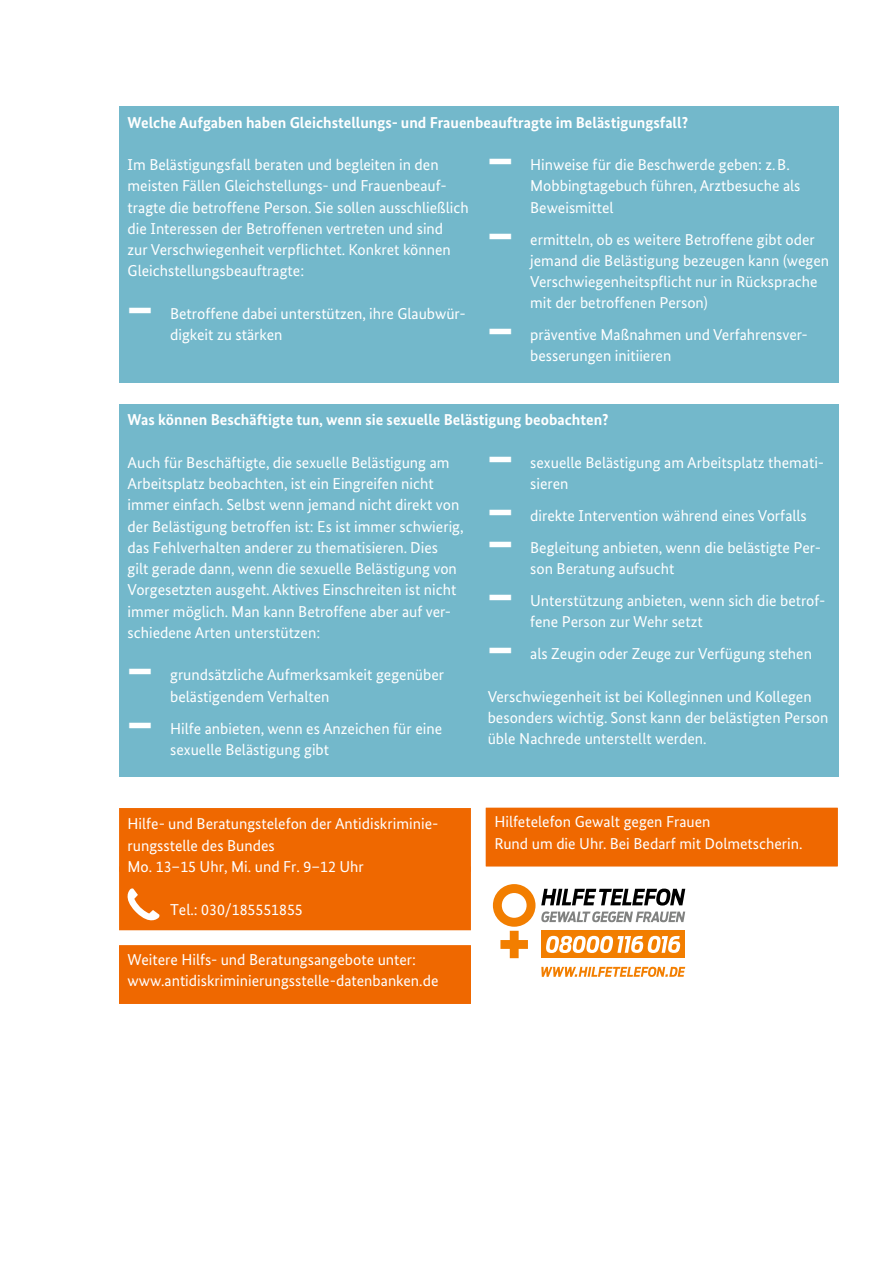
<style>
.page{position:relative;width:893px;height:1263px;background:#fff}
.page>*{position:absolute;margin:0;border:0;box-sizing:border-box;transform-origin:0 0}
.t1{font:700 56.7px "Bundes Sans";color:#fff;scale:.57 1}
.Flie_text_Box{font:15.75px/21.3px "Bundes Sans";color:#fff}
.Box{font:15.75px/21.5px "Bundes Sans";color:#fff}
.Flie_text_Box-2{font:700 15.75px "Bundes Sans";color:#fff}
</style>
<div class="page">
<div style="left:119px;top:808px;width:352px;height:64px;background:#ef6800"></div>
<div style="left:119px;top:866px;width:352px;height:64px;background:#ef6800"></div>
<div style="left:119px;top:945px;width:352px;height:59px;background:#ef6800"></div>
<svg style="left:127px;top:888px;width:33px;height:33px"></svg>
<div style="left:486px;top:808px;width:352px;height:58px;background:#ef6800"></div>
<div style="left:119px;top:106px;width:719px;height:277px;background:#73b8cb"></div>
<div style="left:119px;top:404px;width:719px;height:372px;background:#73b8cb"></div>
<svg style="left:493px;top:884px;width:42px;height:74px"></svg>
<div style="left:542px;top:931px;width:143px;height:27px;background:#f27e00"></div>
<svg style="left:546px;top:936px;width:134px;height:17px"></svg>
<svg style="left:541px;top:911px;width:144px;height:11px"></svg>
<svg style="left:541px;top:888px;width:144px;height:17px"></svg>
<svg style="left:541px;top:967px;width:144px;height:10px"></svg>
<p class="Flie_text_Box-2" style="left:128px;top:113px;width:562px">Welche Aufgaben haben Gleichstellungs- und Frauenbeauftragte im Belästigungsfall?</p>
<p class="Flie_text_Box" style="left:128px;top:154px;width:343px">Im Belästigungsfall beraten und begleiten in den meisten Fällen Gleichstellungs- und Frauenbeauf&shy;tragte die betroffene Person. Sie sollen ausschließlich die Interessen der Betroffenen vertreten und sind<br>zur Verschwiegenheit verpflichtet. Konkret können Gleichstellungsbeauftragte:</p>
<p class="t1" style="left:128px;top:274px;width:46px">—</p>
<p class="Flie_text_Box" style="left:170px;top:303px;width:297px">Betroffene dabei unterstützen, ihre Glaubwür&shy;digkeit zu stärken</p>
<p class="t1" style="left:488px;top:125px;width:46px">—</p>
<p class="Flie_text_Box" style="left:530px;top:154px;width:272px">Hinweise für die Beschwerde geben: z.B.<br>Mobbingtagebuch führen, Arztbesuche als<br>Beweismittel</p>
<p class="t1" style="left:488px;top:199px;width:46px">—</p>
<p class="Flie_text_Box" style="left:530px;top:228px;width:300px">ermitteln, ob es weitere Betroffene gibt oder jemand die Belästigung bezeugen kann (wegen Verschwiegenheitspflicht nur in Rücksprache mit der betroffenen Person)</p>
<p class="t1" style="left:488px;top:295px;width:46px">—</p>
<p class="Flie_text_Box" style="left:530px;top:324px;width:279px">präventive Maßnahmen und Verfahrensver&shy;besserungen initiieren</p>
<p class="Flie_text_Box-2" style="left:128px;top:410px;width:482px">Was können Beschäftigte tun, wenn sie sexuelle Belästigung beobachten?</p>
<p class="Flie_text_Box" style="left:128px;top:452px;width:338px">Auch für Beschäftigte, die sexuelle Belästigung am Arbeitsplatz beobachten, ist ein Eingreifen nicht immer einfach. Selbst wenn jemand nicht direkt von der Belästigung betroffen ist: Es ist immer schwierig, das Fehlverhalten anderer zu thematisieren. Dies<br>gilt gerade dann, wenn die sexuelle Belästigung von Vorgesetzten ausgeht. Aktives Einschreiten ist nicht immer möglich. Man kann Betroffene aber auf ver&shy;schiedene Arten unterstützen:</p>
<p class="t1" style="left:128px;top:635px;width:46px">—</p>
<p class="Flie_text_Box" style="left:170px;top:664px;width:276px">grundsätzliche Aufmerksamkeit gegenüber belästigendem Verhalten</p>
<p class="t1" style="left:128px;top:688px;width:46px">—</p>
<p class="Flie_text_Box" style="left:170px;top:717px;width:274px">Hilfe anbieten, wenn es Anzeichen für eine sexuelle Belästigung gibt</p>
<p class="t1" style="left:488px;top:423px;width:46px">—</p>
<p class="Flie_text_Box" style="left:530px;top:452px;width:296px">sexuelle Belästigung am Arbeitsplatz themati&shy;sieren</p>
<p class="t1" style="left:488px;top:476px;width:46px">—</p>
<p class="Flie_text_Box" style="left:530px;top:505px;width:278px">direkte Intervention während eines Vorfalls</p>
<p class="t1" style="left:488px;top:508px;width:46px">—</p>
<p class="Flie_text_Box" style="left:530px;top:537px;width:292px">Begleitung anbieten, wenn die belästigte Per&shy;son Beratung aufsucht</p>
<p class="t1" style="left:488px;top:561px;width:46px">—</p>
<p class="Flie_text_Box" style="left:530px;top:590px;width:297px">Unterstützung anbieten, wenn sich die betrof&shy;fene Person zur Wehr setzt</p>
<p class="t1" style="left:488px;top:614px;width:46px">—</p>
<p class="Flie_text_Box" style="left:530px;top:643px;width:283px">als Zeugin oder Zeuge zur Verfügung stehen</p>
<p class="Flie_text_Box" style="left:488px;top:685px;width:342px">Verschwiegenheit ist bei Kolleginnen und Kollegen besonders wichtig. Sonst kann der belästigten Person üble Nachrede unterstellt werden.</p>
<p class="Box" style="left:128px;top:813px;width:312px">Hilfe- und Beratungstelefon der Antidiskriminie&shy;rungsstelle des Bundes<br>Mo. 13–15 Uhr, Mi. und Fr. 9–12 Uhr</p>
<p class="Box" style="left:170px;top:898px;width:134px">Tel.: 030/185551855</p>
<p class="Box" style="left:128px;top:949px;width:312px">Weitere Hilfs- und Beratungsangebote unter: www.antidiskriminierungsstelle-datenbanken.de</p>
<p class="Box" style="left:494px;top:811px;width:310px">Hilfetelefon Gewalt gegen Frauen<br>Rund um die Uhr. Bei Bedarf mit Dolmetscherin.</p>
</div>
